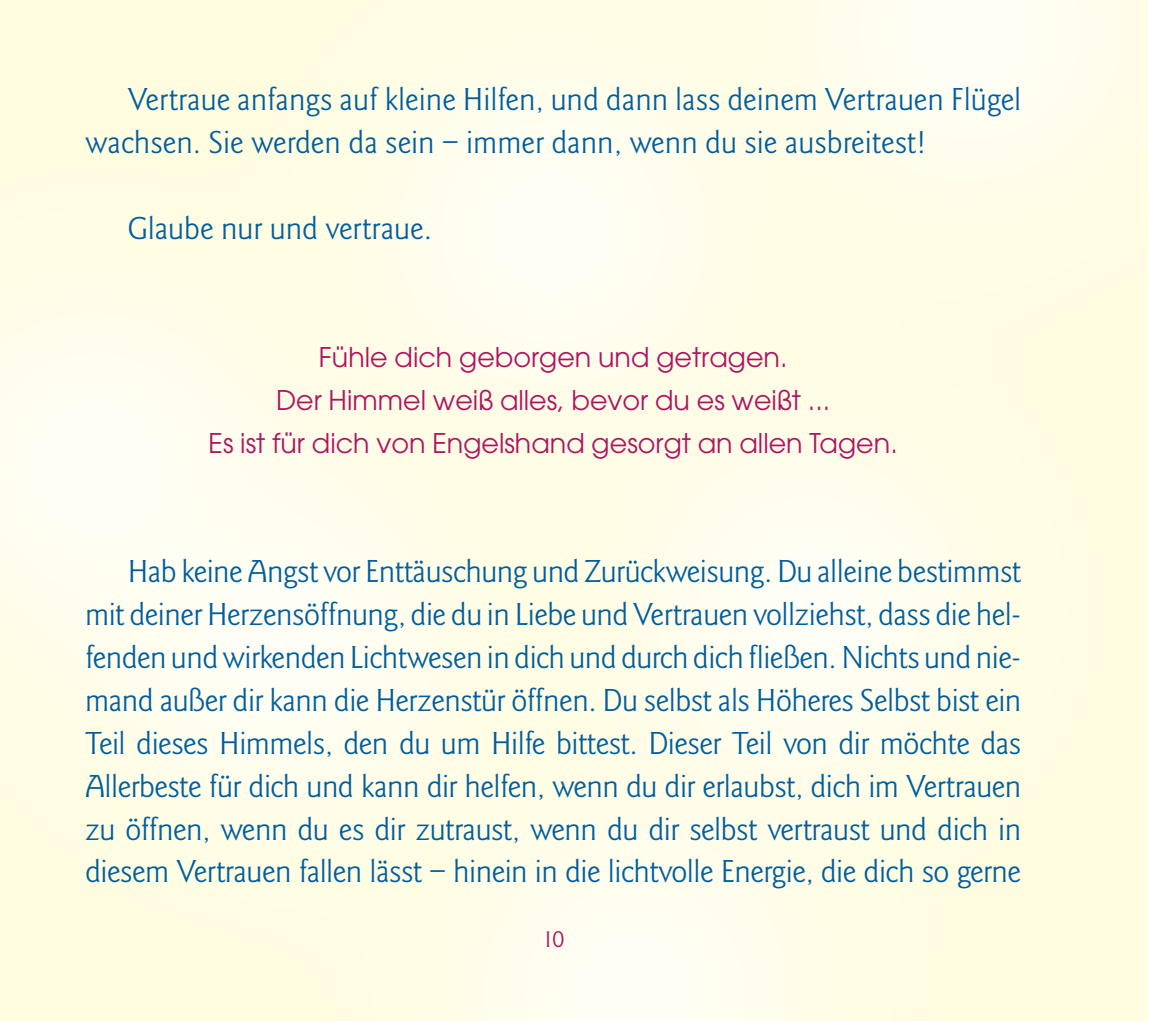
<style>
.page{position:relative;width:1149px;height:1021px;background:#fff}
.page>*{position:absolute;margin:0;border:0;box-sizing:border-box;transform-origin:0 0}
.t1{font:33px/42.9px "Goudy Sans";color:#005e9d}
.t2{font:27px/42.9px "Avant Garde";color:#ae1461;text-align:center}
.t3{font:25.5px "Goudy Sans";color:#ae1461}
</style>
<div class="page">
<p class="t1" style="left:85px;top:80px;width:937px;text-indent:43px">Vertraue anfangs auf kleine Hilfen, und dann lass deinem Vertrauen Flügel wachsen. Sie werden da sein – immer dann, wenn du sie ausbreitest!</p>
<p class="t1" style="left:128px;top:208px;width:306px">Glaube nur und vertraue.</p>
<p class="t2" style="left:208px;top:338px;width:690px">Fühle dich geborgen und getragen.<br>Der Himmel weiß alles, bevor du es weißt ...<br>Es ist für dich von Engelshand gesorgt an allen Tagen.</p>
<p class="t1" style="left:85px;top:552px;width:937px;text-align:justify;text-indent:43px">Hab keine Angst vor Enttäuschung und Zurückweisung. Du alleine bestimmst mit deiner Herzensöffnung, die du in Liebe und Vertrauen vollziehst, dass die hel&shy;fenden und wirkenden Lichtwesen in dich und durch dich fließen. Nichts und nie&shy;mand außer dir kann die Herzenstür öffnen. Du selbst als Höheres Selbst bist ein Teil dieses Himmels, den du um Hilfe bittest. Dieser Teil von dir möchte das Allerbeste für dich und kann dir helfen, wenn du dir erlaubst, dich im Vertrauen zu öffnen, wenn du es dir zutraust, wenn du dir selbst vertraust und dich in diesem Vertrauen fallen lässt – hinein in die lichtvolle Energie, die dich so gerne</p>
<p class="t3" style="left:542px;top:928px;width:24px">10</p>
</div>
